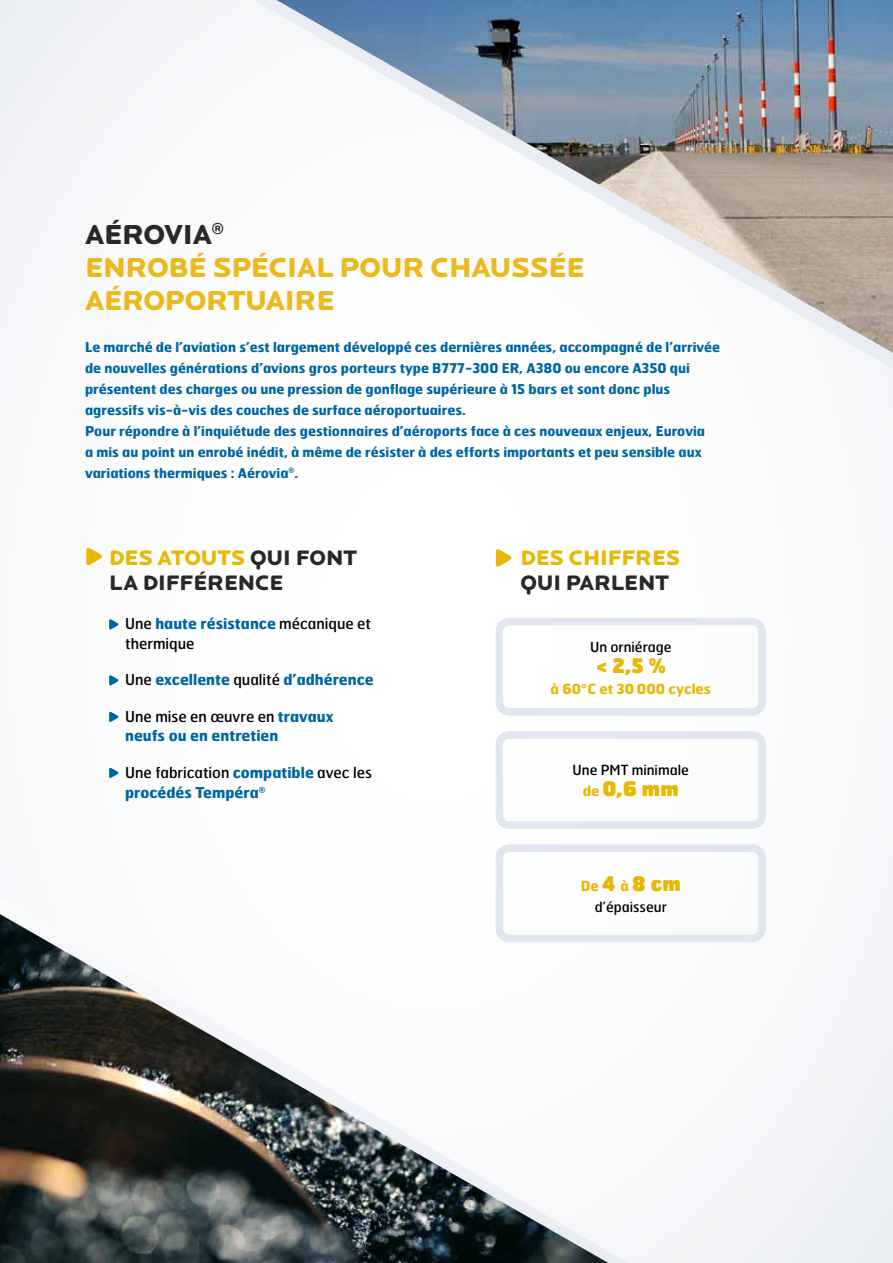
<style>
.page{position:relative;width:893px;height:1263px;background:#fbfbfc}
.page>*{position:absolute;margin:0;border:0;box-sizing:border-box;transform-origin:0 0}
.t1{font:900 28.5px/33px "Locator Display";letter-spacing:-.01em;color:#ebb91c}
.t2{font:900 21.75px "Locator Display";letter-spacing:-.005em;color:#282829}
.t3{font:900 21.75px "Locator Display";letter-spacing:-.005em;color:#e9b600}
.t4{font:900 20.1px "Hermes";color:#e9b600}
.t5{font:700 15px/19.5px "Hermes";color:#0066a2}
.t6{font:15px/19.5px "Hermes";color:#000}
.t7{font:13.95px "Hermes";color:#000}
.t8{font:700 13.95px "Hermes";color:#e9b600}
.t9{font:700 13.5px/21px "Hermes";color:#0066a2}
.s1{color:#282829}
.s2{font-weight:700;color:#0066a2}
.s3{font-weight:400;color:#000}
.s4{font-weight:700;font-size:13.95px}
</style>
<div class="page">
<img style="left:277px;top:0;width:616px;height:353px">
<svg style="left:109px;top:619px;width:9px;height:10px"></svg>
<svg style="left:109px;top:675px;width:9px;height:10px"></svg>
<svg style="left:109px;top:712px;width:9px;height:10px"></svg>
<svg style="left:109px;top:768px;width:9px;height:10px"></svg>
<svg style="left:86px;top:548px;width:16px;height:17px"></svg>
<img style="left:0;top:914px;width:608px;height:349px">
<svg style="left:496px;top:549px;width:15px;height:17px"></svg>
<div style="left:496px;top:731px;width:270px;height:98px;border:8px solid #e0e5f0;border-radius:10px"></div>
<div style="left:496px;top:618px;width:270px;height:98px;border:8px solid #e0e5f0;border-radius:10px"></div>
<div style="left:496px;top:844px;width:270px;height:98px;border:8px solid #e0e5f0;border-radius:10px"></div>
<h1 class="t1" style="left:85px;top:217px;width:501px"><span class="s1">AÉROVIA</span><sup>®<br></sup>ENROBÉ SPÉCIAL POUR CHAUSSÉE<br>AÉROPORTUAIRE</h1>
<p class="t9" style="left:85px;top:336px;width:637px">Le marché de l’aviation s’est largement développé ces dernières années, accompagné de l’arrivée de nouvelles générations d’avions gros porteurs type B777-300 ER, A380 ou encore A350 qui présentent des charges ou une pression de gonflage supérieure à 15 bars et sont donc plus agressifs vis-à-vis des couches de surface aéroportuaires.<br>Pour répondre à l’inquiétude des gestionnaires d’aéroports face à ces nouveaux enjeux, Eurovia<br>a mis au point un enrobé inédit, à même de résister à des efforts importants et peu sensible aux variations thermiques : Aérovia<sup>®</sup>.</p>
<h2 class="t3" style="left:109px;top:544px;width:64px">DES ATOUTS</h2>
<h2 class="t2" style="left:250px;top:544px;width:76px">QUI FONT</h2>
<h2 class="t2" style="left:109px;top:569px;width:100px">LA DI FFÉRENCE</h2>
<p class="t6" style="left:125px;top:614px;width:247px">Une <span class="s2">haute résistance</span> mécanique et thermique</p>
<p class="t5" style="left:125px;top:670px;width:250px"><span class="s3">Une</span> excellente <span class="s3">qualité</span> d’adhérence</p>
<p class="t5" style="left:125px;top:706px;width:210px"><span class="s3">Une mise en œuvre en</span> travaux neufs ou en entretien</p>
<p class="t5" style="left:125px;top:762px;width:248px"><span class="s3">Une fabrication</span> compatible <span class="s3">avec les </span>procédés Tempéra<sup>®</sup></p>
<h2 class="t3" style="left:520px;top:544px;width:130px">DES CHI FFRES</h2>
<h2 class="t2" style="left:520px;top:569px;width:62px">QUI PARLENT</h2>
<p class="t7" style="left:590px;top:637px;width:83px">Un orniérage</p>
<h3 class="t4" style="left:596px;top:652px;width:71px">&lt; 2,5 %</h3>
<p class="t8" style="left:551px;top:679px;width:162px">à 60°C et 30 000 cycles</p>
<p class="t7" style="left:573px;top:761px;width:118px">Une PMT minimale</p>
<h3 class="t4" style="left:583px;top:775px;width:98px"><span class="s4">de</span> 0,6 mm</h3>
<h3 class="t4" style="left:581px;top:870px;width:102px"><span class="s4">De</span> 4 <span class="s4">à</span> 8 cm</h3>
<p class="t7" style="left:595px;top:898px;width:74px">d’épaisseur</p>
</div>
